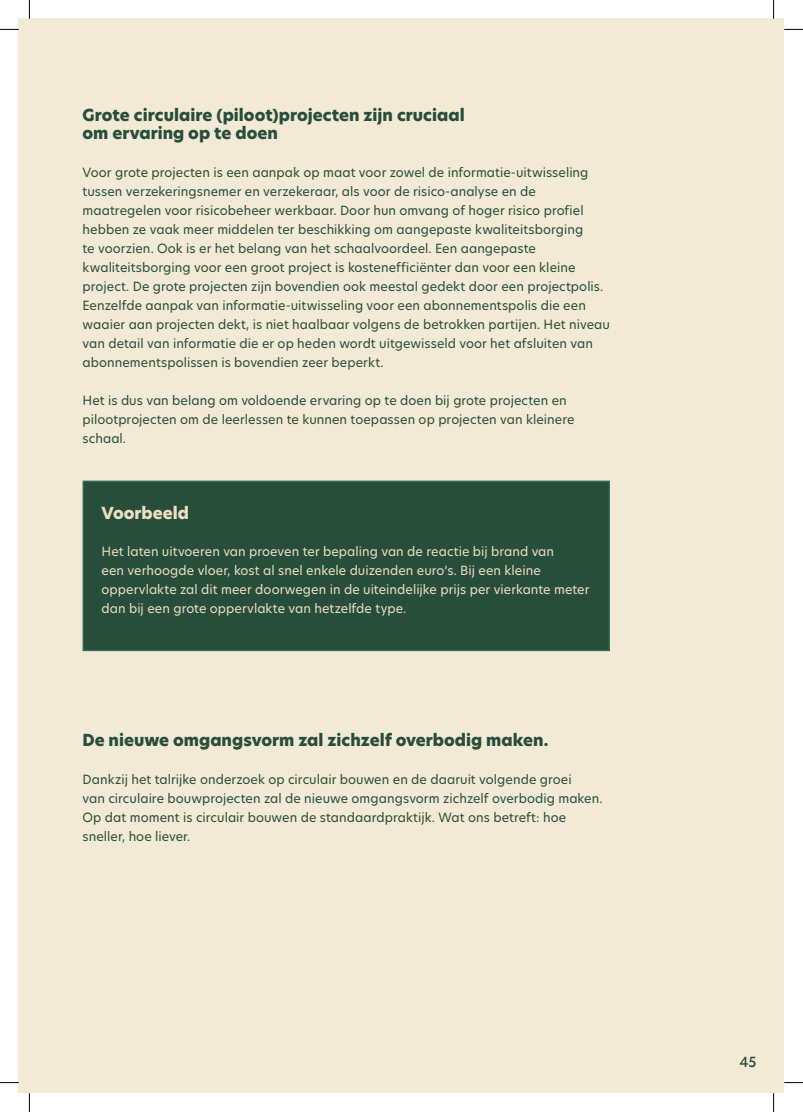
<style>
.page{position:relative;width:803px;height:1112px;background:#fff}
.page>*{position:absolute;margin:0;border:0;box-sizing:border-box;transform-origin:0 0}
.t1{font:800 16.25px/18.9px "New Hero";color:#274e3b}
.t2{font:800 16.25px "New Hero";color:#eddfc1}
.t3{font:500 13.75px "New Hero";color:#274e3b}
.t4{font:12.5px/19px "New Hero";letter-spacing:.005em;color:#274e3b}
.t5{font:12.5px/19px "New Hero";letter-spacing:.005em;color:#eddfc1}
</style>
<div class="page">
<div style="left:19px;top:19px;width:765px;height:1073px;background:#f3ead5"></div>
<div style="left:83px;top:481px;width:526px;height:169px;background:#274e3b"></div>
<div style="left:83px;top:480px;width:527px;height:171px;border:1px solid #376e62"></div>
<svg style="left:0;top:29px;width:19px;height:1px"></svg>
<svg style="left:784px;top:29px;width:19px;height:1px"></svg>
<svg style="left:0;top:1081px;width:19px;height:2px"></svg>
<svg style="left:784px;top:1082px;width:19px;height:1px"></svg>
<svg style="left:29px;top:0;width:1px;height:19px"></svg>
<svg style="left:29px;top:1092px;width:1px;height:19px"></svg>
<svg style="left:773px;top:0;width:1px;height:19px"></svg>
<svg style="left:773px;top:1092px;width:1px;height:19px"></svg>
<h1 class="t1" style="left:83px;top:105px;width:384px">Grote circulaire (piloot)projecten zijn cruciaal om ervaring op te doen</h1>
<p class="t4" style="left:83px;top:163px;width:529px">Voor grote projecten is een aanpak op maat voor zowel de informatie-uitwisseling tussen verzekeringsnemer en verzekeraar, als voor de risico-analyse en de maatregelen voor risicobeheer werkbaar. Door hun omvang of hoger risico profiel hebben ze vaak meer middelen ter beschikking om aangepaste kwaliteitsborging<br>te voorzien. Ook is er het belang van het schaalvoordeel. Een aangepaste kwaliteitsborging voor een groot project is kostenefficiënter dan voor een kleine project. De grote projecten zijn bovendien ook meestal gedekt door een projectpolis.<br>Eenzelfde aanpak van informatie-uitwisseling voor een abonnementspolis die een waaier aan projecten dekt, is niet haalbaar volgens de betrokken partijen. Het niveau van detail van informatie die er op heden wordt uitgewisseld voor het afsluiten van abonnementspolissen is bovendien zeer beperkt.</p>
<p class="t4" style="left:83px;top:390px;width:493px">Het is dus van belang om voldoende ervaring op te doen bij grote projecten en pilootprojecten om de leerlessen te kunnen toepassen op projecten van kleinere schaal.</p>
<h1 class="t2" style="left:101px;top:501px;width:89px">Voorbeeld</h1>
<p class="t5" style="left:101px;top:542px;width:489px">Het laten uitvoeren van proeven ter bepaling van de reactie bij brand van<br>een verhoogde vloer, kost al snel enkele duizenden euro’s. Bij een kleine oppervlakte zal dit meer doorwegen in de uiteindelijke prijs per vierkante meter dan bij een grote oppervlakte van hetzelfde type.</p>
<h1 class="t1" style="left:83px;top:730px;width:467px">De nieuwe omgangsvorm zal zichzelf overbodig maken.</h1>
<p class="t4" style="left:83px;top:769px;width:521px">Dankzij het talrijke onderzoek op circulair bouwen en de daaruit volgende groei<br>van circulaire bouwprojecten zal de nieuwe omgangsvorm zichzelf overbodig maken.<br>Op dat moment is circulair bouwen de standaardpraktijk. Wat ons betreft: hoe sneller, hoe liever.</p>
<p class="t3" style="left:739px;top:1051px;width:19px">45</p>
</div>
